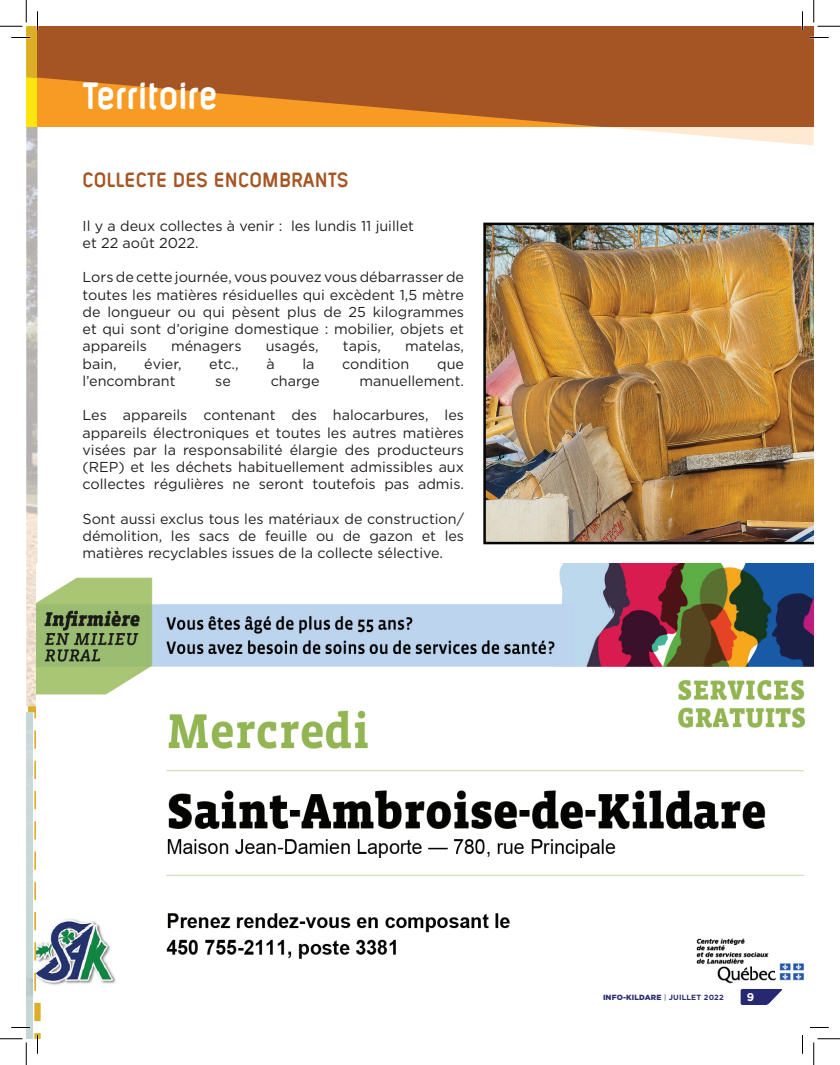
<style>
.page{position:relative;width:840px;height:1065px;background:#fff}
.page>*{position:absolute;margin:0;border:0;box-sizing:border-box;transform-origin:0 0}
.t1{font:700 condensed 41.25px "Layar Bahtera Dd W01";letter-spacing:.005em;color:#fff}
.t2{font:700 condensed 22.5px "Layar Bahtera Dd W01";letter-spacing:.01em;color:#a65524}
.t3{font:14.38px/17.2px "Gotham HTF";color:#231f20;text-align:justify}
.t4{font:700 11.25px "Gotham HTF";color:#fff}
.t5{font:900 7.5px "Gotham HTF";letter-spacing:.02em;color:#2b2c72}
.s1{font-weight:400}
.s2{font-weight:700}
</style>
<div class="page">
<img style="left:26px;top:127px;width:12px;height:579px">
<svg style="left:28px;top:706px;width:8px;height:12px"></svg>
<img style="left:26px;top:712px;width:6px;height:12px">
<img style="left:37px;top:564px;width:777px;height:428px">
<div style="left:26px;top:26px;width:12px;height:101px;background:#ffe50e"></div>
<svg style="left:449px;top:126px;width:365px;height:19px"></svg>
<svg style="left:741px;top:989px;width:42px;height:16px"></svg>
<div style="left:395px;top:26px;width:419px;height:100px;background:#a55424"></div>
<img style="left:483px;top:223px;width:331px;height:321px">
<svg style="left:810px;top:37px;width:19px;height:1px"></svg>
<svg style="left:810px;top:1027px;width:19px;height:1px"></svg>
<svg style="left:802px;top:11px;width:1px;height:19px"></svg>
<svg style="left:802px;top:1035px;width:1px;height:19px"></svg>
<svg style="left:0;top:0;width:395px;height:126px"></svg>
<svg style="left:0;top:724px;width:41px;height:341px"></svg>
<svg style="left:814px;top:0;width:26px;height:27px"></svg>
<svg style="left:814px;top:1039px;width:26px;height:26px"></svg>
<h1 class="t1" style="left:82px;top:76px;width:136px">Territoire</h1>
<h2 class="t2" style="left:82px;top:169px;width:267px">COLLECTE DES ENCOMBRANTS</h2>
<p class="t3" style="left:82px;top:217px;width:333px">Il y a deux collectes à venir : les lundis 11 juillet et 22 août 2022.</p>
<p class="t3" style="left:82px;top:268px;width:383px">Lors de cette journée, vous pouvez vous débarrasser de toutes les matières résiduelles qui excèdent 1,5 mètre de longueur ou qui pèsent plus de 25 kilogrammes et qui sont d’origine domestique : mobilier, objets et appareils</p>
<p class="t3" style="left:171px;top:337px;width:72px">ménagers</p>
<p class="t3" style="left:266px;top:337px;width:55px">usagés,</p>
<p class="t3" style="left:343px;top:337px;width:40px">tapis,</p>
<p class="t3" style="left:405px;top:337px;width:60px">matelas,</p>
<p class="t3" style="left:82px;top:355px;width:36px">bain,</p>
<p class="t3" style="left:144px;top:355px;width:39px">évier,</p>
<p class="t3" style="left:209px;top:355px;width:31px">etc.,</p>
<p class="t3" style="left:266px;top:355px;width:10px">à</p>
<p class="t3" style="left:302px;top:355px;width:14px">la</p>
<p class="t3" style="left:342px;top:355px;width:69px">condition</p>
<p class="t3" style="left:437px;top:355px;width:28px">que</p>
<p class="t3" style="left:82px;top:372px;width:95px">l’encombrant</p>
<p class="t3" style="left:215px;top:372px;width:17px">se</p>
<p class="t3" style="left:271px;top:372px;width:50px">charge</p>
<p class="t3" style="left:359px;top:372px;width:106px">manuellement.</p>
<p class="t3" style="left:82px;top:406px;width:383px">Les appareils contenant des halocarbures, les appareils électroniques et toutes les autres matières visées par la responsabilité élargie des producteurs (REP) et les déchets habituellement admissibles aux collectes régulières ne seront toutefois pas admis.</p>
<p class="t3" style="left:82px;top:510px;width:383px">Sont aussi exclus tous les matériaux de construction/ démolition, les sacs de feuille ou de gazon et les matières recyclables issues de la collecte sélective.</p>
<p class="t5" style="left:603px;top:993px;width:122px">INFO-KILDARE <span class="s1">|</span> <span class="s2">JUILLET 2022</span></p>
<p class="t4" style="left:747px;top:991px;width:9px">9</p>
</div>
